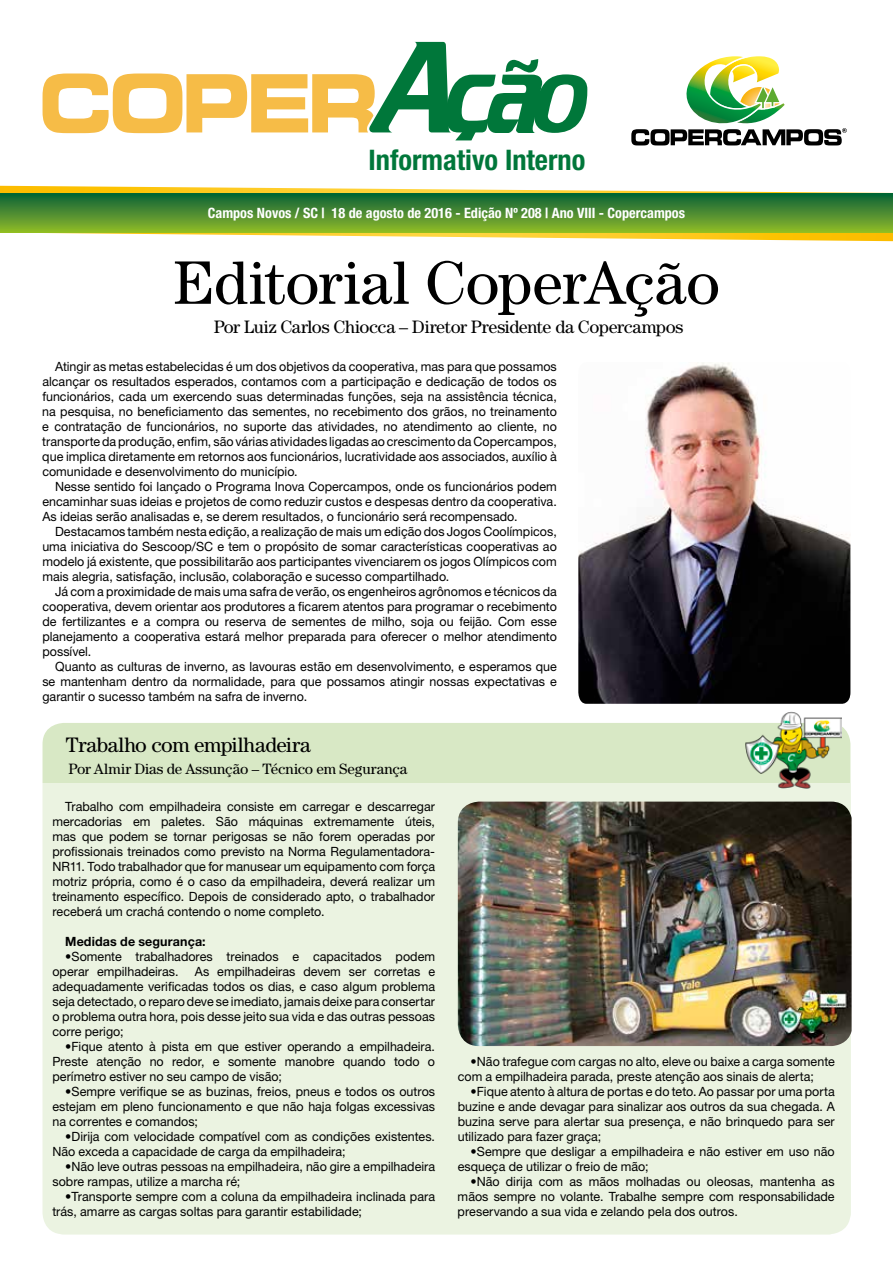
<style>
.page{position:relative;width:893px;height:1263px;background:#fff}
.page>*{position:absolute;margin:0;border:0;box-sizing:border-box;transform-origin:0 0}
.t1{font:61.5px "Century Std";letter-spacing:-.005em;color:#000}
.t2{font:700 condensed 28.35px "Helvetica Neue LT Std";color:#00773a}
.t3{font:21px "Century Std";letter-spacing:-.015em;color:#000}
.t4{font:18px "Century Std";letter-spacing:-.02em;color:#000}
.t5{font:15px "Century Std";letter-spacing:-.005em;color:#000}
.t6{font:700 condensed 14.25px "Helvetica Neue LT Std";color:#fff}
.t7{font:12.75px/15px "Helvetica Neue LT Std";color:#000;text-align:justify}
.t8{font:700 12.75px "Helvetica Neue LT Std";letter-spacing:.01em;color:#000}
</style>
<div class="page">
<div style="left:43px;top:723px;width:807px;height:511px;background:#d8e8c5;border-radius:21px"></div>
<div style="left:43px;top:783px;width:807px;height:451px;background:#ebf3e1"></div>
<svg style="left:0;top:186px;width:893px;height:55px"></svg>
<div style="left:0;top:194px;width:893px;height:39px;background:linear-gradient(to bottom,#0a6238,#93bb28)"></div>
<svg style="left:43px;top:42px;width:544px;height:98px"></svg>
<svg style="left:631px;top:56px;width:216px;height:89px"></svg>
<img style="left:578px;top:362px;width:272px;height:342px">
<img style="left:458px;top:801px;width:394px;height:245px">
<img style="left:745px;top:711px;width:97px;height:77px">
<h2 class="t2" style="left:369px;top:143px;width:218px">Informativo Interno</h2>
<p class="t6" style="left:208px;top:204px;width:479px">Campos Novos / SC | 18 de agosto de 2016 - Edição Nº 208 | Ano VIII - Copercampos</p>
<h1 class="t1" style="left:173px;top:247px;width:549px">Editorial CoperAção</h1>
<h3 class="t4" style="left:214px;top:317px;width:471px">Por Luiz Carlos Chiocca – Diretor Presidente da Copercampos</h3>
<p class="t7" style="left:42px;top:359px;width:516px;text-indent:13px">Atingir as metas estabelecidas é um dos objetivos da cooperativa, mas para que possamos alcançar os resultados esperados, contamos com a participação e dedicação de todos os funcionários, cada um exercendo suas determinadas funções, seja na assistência técnica, na pesquisa, no beneficiamento das sementes, no recebimento dos grãos, no treinamento e contratação de funcionários, no suporte das atividades, no atendimento ao cliente, no transporte da produção, enfim, são várias atividades ligadas ao crescimento da Copercampos, que implica diretamente em retornos aos funcionários, lucratividade aos associados, auxílio à comunidade e desenvolvimento do município.</p>
<p class="t7" style="left:42px;top:479px;width:516px;text-indent:13px">Nesse sentido foi lançado o Programa Inova Copercampos, onde os funcionários podem encaminhar suas ideias e projetos de como reduzir custos e despesas dentro da cooperativa.<br>As ideias serão analisadas e, se derem resultados, o funcionário será recompensado.</p>
<p class="t7" style="left:42px;top:524px;width:516px;text-indent:13px">Destacamos também nesta edição, a realização de mais um edição dos Jogos Coolímpicos, uma iniciativa do Sescoop/SC e tem o propósito de somar características cooperativas ao modelo já existente, que possibilitarão aos participantes vivenciarem os jogos Olímpicos com mais alegria, satisfação, inclusão, colaboração e sucesso compartilhado.</p>
<p class="t7" style="left:42px;top:584px;width:516px;text-indent:13px">Já com a proximidade de mais uma safra de verão, os engenheiros agrônomos e técnicos da cooperativa, devem orientar aos produtores a ficarem atentos para programar o recebimento de fertilizantes e a compra ou reserva de sementes de milho, soja ou feijão. Com esse planejamento a cooperativa estará melhor preparada para oferecer o melhor atendimento possível.</p>
<p class="t7" style="left:42px;top:659px;width:516px;text-indent:13px">Quanto as culturas de inverno, as lavouras estão em desenvolvimento, e esperamos que se mantenham dentro da normalidade, para que possamos atingir nossas expectativas e garantir o sucesso também na safra de inverno.</p>
<h3 class="t3" style="left:66px;top:732px;width:246px">Trabalho com empilhadeira</h3>
<p class="t5" style="left:68px;top:760px;width:340px">Por Almir Dias de Assunção – Técnico em Segurança</p>
<p class="t7" style="left:52px;top:798px;width:384px;text-indent:13px">Trabalho com empilhadeira consiste em carregar e descarregar mercadorias em paletes. São máquinas extremamente úteis, mas que podem se tornar perigosas se não forem operadas por profissionais treinados como previsto na Norma Regulamentadora-NR11. Todo trabalhador que for manusear um equipamento com força motriz própria, como é o caso da empilhadeira, deverá realizar um treinamento específico. Depois de considerado apto, o trabalhador receberá um crachá contendo o nome completo.</p>
<p class="t8" style="left:65px;top:933px;width:142px">Medidas de segurança:</p>
<p class="t7" style="left:52px;top:948px;width:384px;text-indent:13px">• Somente trabalhadores treinados e capacitados podem operar empilhadeiras.</p>
<p class="t7" style="left:52px;top:963px;width:384px;text-indent:142px">As empilhadeiras devem ser corretas e adequadamente verificadas todos os dias, e caso algum problema seja detectado, o reparo deve se imediato, jamais deixe para consertar o problema outra hora, pois desse jeito sua vida e das outras pessoas corre perigo;</p>
<p class="t7" style="left:52px;top:1038px;width:384px;text-indent:13px">• Fique atento à pista em que estiver operando a empilhadeira.<br>Preste atenção no redor, e somente manobre quando todo o perímetro estiver no seu campo de visão;</p>
<p class="t7" style="left:52px;top:1083px;width:384px;text-indent:13px">• Sempre verifique se as buzinas, freios, pneus e todos os outros estejam em pleno funcionamento e que não haja folgas excessivas na correntes e comandos;</p>
<p class="t7" style="left:52px;top:1128px;width:384px;text-indent:13px">• Dirija com velocidade compatível com as condições existentes.<br>Não exceda a capacidade de carga da empilhadeira;</p>
<p class="t7" style="left:52px;top:1158px;width:384px;text-indent:13px">• Não leve outras pessoas na empilhadeira, não gire a empilhadeira sobre rampas, utilize a marcha ré;</p>
<p class="t7" style="left:52px;top:1188px;width:384px;text-indent:13px">• Transporte sempre com a coluna da empilhadeira inclinada para trás, amarre as cargas soltas para garantir estabilidade;</p>
<p class="t7" style="left:458px;top:1053px;width:379px;text-indent:13px">• Não trafegue com cargas no alto, eleve ou baixe a carga somente com a empilhadeira parada, preste atenção aos sinais de alerta;</p>
<p class="t7" style="left:458px;top:1083px;width:379px;text-indent:13px">• Fique atento à altura de portas e do teto. Ao passar por uma porta buzine e ande devagar para sinalizar aos outros da sua chegada. A buzina serve para alertar sua presença, e não brinquedo para ser utilizado para fazer graça;</p>
<p class="t7" style="left:458px;top:1143px;width:379px;text-indent:13px">• Sempre que desligar a empilhadeira e não estiver em uso não esqueça de utilizar o freio de mão;</p>
<p class="t7" style="left:458px;top:1173px;width:379px;text-indent:13px">• Não dirija com as mãos molhadas ou oleosas, mantenha as mãos sempre no volante. Trabalhe sempre com responsabilidade preservando a sua vida e zelando pela dos outros.</p>
</div>
